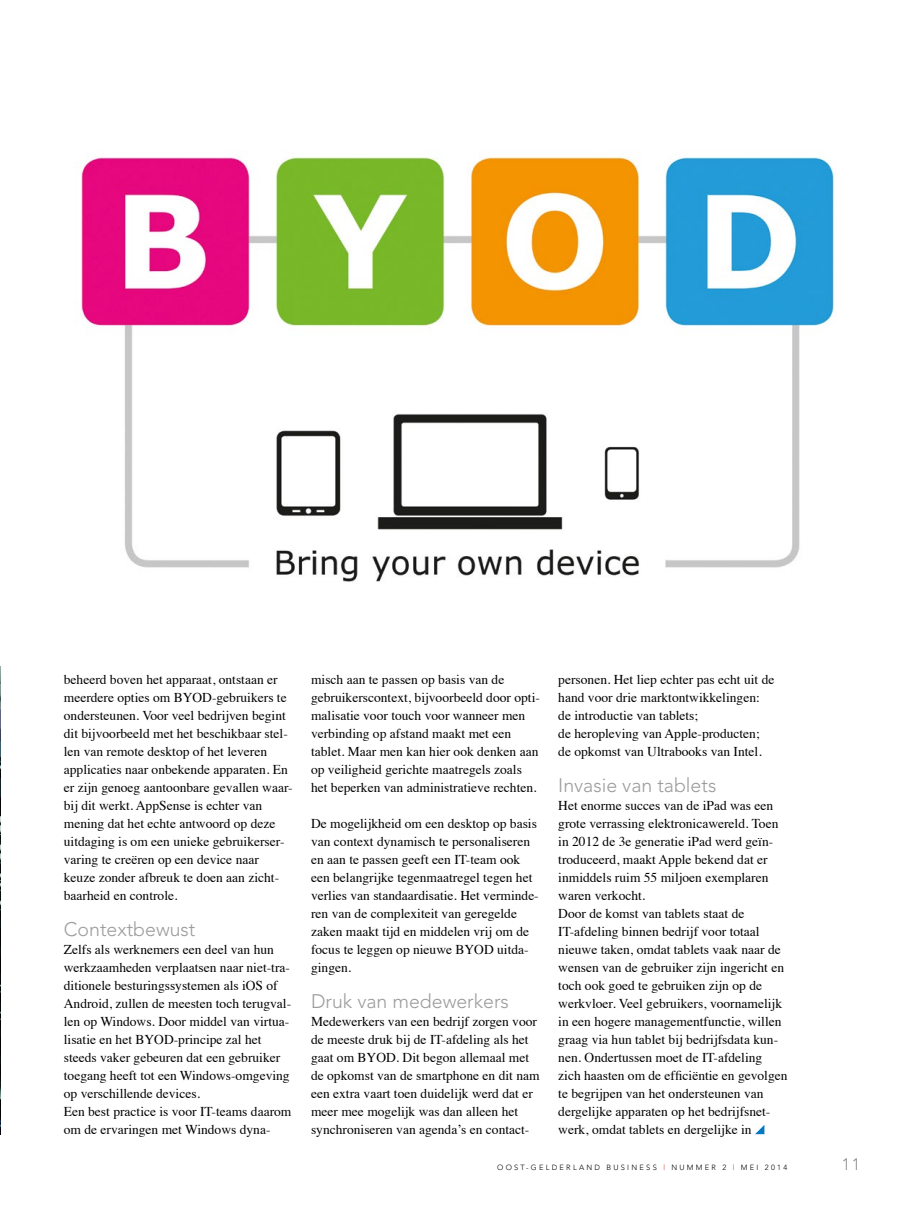
<style>
.page{position:relative;width:915px;height:1212px;background:#fff}
.page>*{position:absolute;margin:0;border:0;box-sizing:border-box;transform-origin:0 0}
.t1{font:300 19.5px "Avenir";color:#9c9c9d}
.t2{font:300 16.5px "Avenir";color:#868786}
.t3{font:13.5px/18px "Times";color:#000}
.t4{font:300 7.5px "Avenir";letter-spacing:.3em;color:#000}
.s1{color:#d3050c}
</style>
<div class="page">
<svg style="left:755px;top:1125px;width:9px;height:9px"></svg>
<img style="left:0;top:666px;width:1px;height:468px">
<img style="left:81px;top:155px;width:753px;height:427px">
<p class="t3" style="left:64px;top:669px;width:230px">beheerd boven het apparaat, ontstaan er meerdere opties om BYOD-gebruikers te ondersteunen. Voor veel bedrijven begint dit bijvoorbeeld met het beschikbaar stel&shy;len van remote desktop of het leveren applicaties naar onbekende apparaten. En er zijn genoeg aantoonbare gevallen waar&shy;bij dit werkt. AppSense is echter van mening dat het echte antwoord op deze uitdaging is om een unieke gebruikerser&shy;varing te creëren op een device naar keuze zonder afbreuk te doen aan zicht&shy;baarheid en controle.</p>
<h1 class="t1" style="left:64px;top:918px;width:133px">Contextbewust</h1>
<p class="t3" style="left:64px;top:939px;width:229px">Zelfs als werknemers een deel van hun werkzaamheden verplaatsen naar niet-tra&shy;ditionele besturingssystemen als iOS of Android, zullen de meesten toch terugval&shy;len op Windows. Door middel van virtua&shy;lisatie en het BYOD-principe zal het steeds vaker gebeuren dat een gebruiker toegang heeft tot een Windows-omgeving op verschillende devices.<br>Een best practice is voor IT-teams daarom om de ervaringen met Windows dyna-</p>
<p class="t3" style="left:311px;top:669px;width:230px">misch aan te passen op basis van de gebruikerscontext, bijvoorbeeld door opti&shy;malisatie voor touch voor wanneer men verbinding op afstand maakt met een tablet. Maar men kan hier ook denken aan op veiligheid gerichte maatregels zoals het beperken van administratieve rechten.</p>
<p class="t3" style="left:311px;top:813px;width:229px">De mogelijkheid om een desktop op basis van context dynamisch te personaliseren en aan te passen geeft een IT-team ook een belangrijke tegenmaatregel tegen het verlies van standaardisatie. Het verminde&shy;ren van de complexiteit van geregelde zaken maakt tijd en middelen vrij om de focus te leggen op nieuwe BYOD uitda&shy;gingen.</p>
<h1 class="t1" style="left:311px;top:990px;width:199px">Druk van medewerkers</h1>
<p class="t3" style="left:311px;top:1011px;width:230px">Medewerkers van een bedrijf zorgen voor de meeste druk bij de IT-afdeling als het gaat om BYOD. Dit begon allemaal met de opkomst van de smartphone en dit nam een extra vaart toen duidelijk werd dat er meer mee mogelijk was dan alleen het synchroniseren van agenda’s en contact-</p>
<p class="t3" style="left:558px;top:669px;width:217px">personen. Het liep echter pas echt uit de hand voor drie marktontwikkelingen: de introductie van tablets;<br>de heropleving van Apple-producten; de opkomst van Ultrabooks van Intel.</p>
<h1 class="t1" style="left:558px;top:774px;width:159px">Invasie van tablets</h1>
<p class="t3" style="left:558px;top:795px;width:231px">Het enorme succes van de iPad was een grote verrassing elektronicawereld. Toen in 2012 de 3e generatie iPad werd geïn&shy;troduceerd, maakt Apple bekend dat er inmiddels ruim 55 miljoen exemplaren waren verkocht.<br>Door de komst van tablets staat de IT-afdeling binnen bedrijf voor totaal nieuwe taken, omdat tablets vaak naar de wensen van de gebruiker zijn ingericht en toch ook goed te gebruiken zijn op de werkvloer. Veel gebruikers, voornamelijk in een hogere managementfunctie, willen graag via hun tablet bij bedrijfsdata kun&shy;nen. Ondertussen moet de IT-afdeling zich haasten om de efficiëntie en gevolgen te begrijpen van het ondersteunen van dergelijke apparaten op het bedrijfsnet&shy;werk, omdat tablets en dergelijke in</p>
<p class="t4" style="left:497px;top:1163px;width:8px">oo</p>
<p class="t4" style="left:514px;top:1163px;width:274px">st -g eld erland b usi ness <span class="s1">|</span> nummer 2 <span class="s1">|</span> mei 2014</p>
<p class="t2" style="left:841px;top:1155px;width:20px">11</p>
</div>
